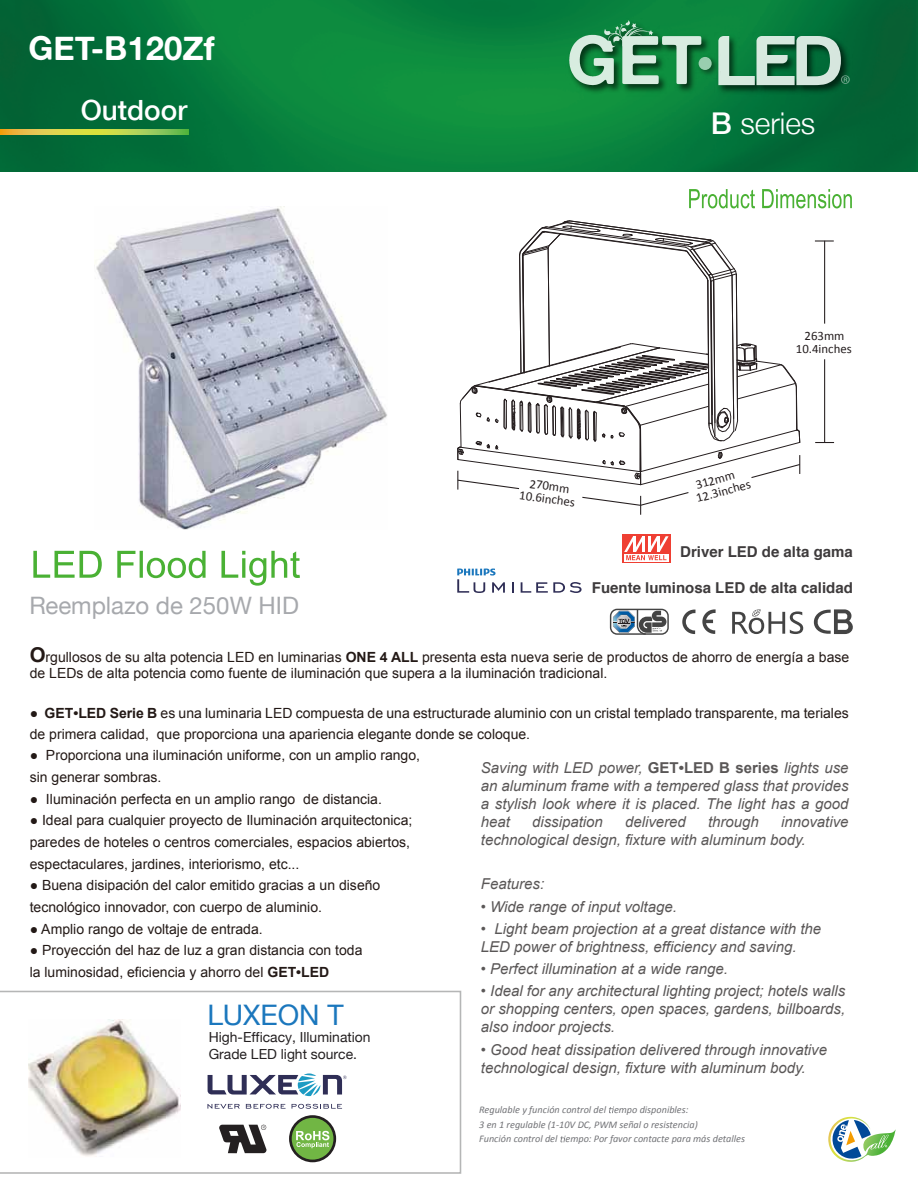
<style>
.page{position:relative;width:918px;height:1188px;background:#fff}
.page>*{position:absolute;margin:0;border:0;box-sizing:border-box;transform-origin:0 0}
.t1{font:33px "Alte Haas Grotesk Bold";color:#fff}
.t2{font:300 30px "Helvetica Neue";color:#fff}
.t3{font:28.2px "Helvetica Neue";color:#1b77bd}
.t4{font:500 27.9px "Helvetica Neue";color:#fff}
.t5{font:24px "Helvetica Neue";color:#a7a9ad}
.t6{font:italic 15px/18px "Arial";color:#5a5757}
.t7{font:700 15px "Helvetica";color:#3e3b3c}
.t8{font:14.1px/21.6px "Arial";color:#231916}
.t9{font:13.95px/16.6px "Helvetica Neue";color:#242021}
.t10{font:12.75px/12.8px "Calibri";color:#251e1f;text-align:center}
.t11{font:italic 10.2px/14.5px "Calibri";color:#717276}
.s1{font-weight:500}
.s2{font-weight:700;font-size:20.4px}
.s3{font-weight:700}
.s4{font-weight:700;font-style:normal}
</style>
<div class="page">
<img style="left:0;top:0;width:918px;height:171px">
<img style="left:714px;top:32px;width:39px;height:64px">
<img style="left:753px;top:32px;width:39px;height:64px">
<img style="left:792px;top:32px;width:60px;height:64px">
<img style="left:565px;top:16px;width:147px;height:80px">
<svg style="left:569px;top:20px;width:132px;height:65px"></svg>
<img style="left:696px;top:54px;width:22px;height:25px">
<svg style="left:699px;top:57px;width:13px;height:13px"></svg>
<svg style="left:718px;top:36px;width:132px;height:49px"></svg>
<svg style="left:0;top:130px;width:189px;height:4px"></svg>
<svg style="left:828px;top:1116px;width:68px;height:46px"></svg>
<svg style="left:33px;top:551px;width:267px;height:35px"></svg>
<svg style="left:689px;top:189px;width:163px;height:19px"></svg>
<svg style="left:813px;top:609px;width:40px;height:25px"></svg>
<svg style="left:682px;top:610px;width:14px;height:24px"></svg>
<svg style="left:702px;top:609px;width:14px;height:25px"></svg>
<svg style="left:732px;top:609px;width:71px;height:25px"></svg>
<div style="left:610px;top:609px;width:59px;height:26px;border:1px solid #444;border-radius:7px"></div>
<svg style="left:613px;top:608px;width:53px;height:27px"></svg>
<svg style="left:512px;top:582px;width:2px;height:11px"></svg>
<svg style="left:521px;top:582px;width:61px;height:11px"></svg>
<svg style="left:457px;top:569px;width:48px;height:24px"></svg>
<svg style="left:622px;top:534px;width:49px;height:29px"></svg>
<svg style="left:624px;top:560px;width:45px;height:1px"></svg>
<svg style="left:624px;top:536px;width:45px;height:24px"></svg>
<svg style="left:0;top:991px;width:461px;height:183px"></svg>
<svg style="left:609px;top:1107px;width:5px;height:6px"></svg>
<svg style="left:560px;top:1136px;width:6px;height:6px"></svg>
<img style="left:95px;top:207px;width:292px;height:323px">
<svg style="left:815px;top:442px;width:19px;height:1px"></svg>
<svg style="left:815px;top:240px;width:19px;height:2px"></svg>
<hr style="left:824px;top:241px;width:1px;height:83px;background:#251e1f">
<hr style="left:824px;top:359px;width:1px;height:83px;background:#251e1f">
<svg style="left:457px;top:220px;width:344px;height:295px"></svg>
<h1 class="t1" style="left:28px;top:28px;width:188px">GET-B120Zf</h1>
<h3 class="t4" style="left:81px;top:88px;width:108px">Outdoor</h3>
<h3 class="t5" style="left:29px;top:585px;width:271px">Reemplazo de 250W HID</h3>
<h2 class="t2" style="left:711px;top:99px;width:106px"><span class="s1">B</span> series</h2>
<p class="t10" style="left:796px;top:329px;width:57px">263mm<br>10.4inches</p>
<p class="t10" style="left:522px;top:475px;width:57px;rotate:8deg">270mm<br>10.6inches</p>
<p class="t10" style="left:691px;top:479px;width:57px;text-align:left;rotate:-15deg">312mm<br>12.3inches</p>
<p class="t7" style="left:680px;top:540px;width:174px">Driver LED de alta gama</p>
<p class="t7" style="left:592px;top:576px;width:262px">Fuente luminosa LED de alta calidad</p>
<p class="t8" style="left:30px;top:648px;width:821px;line-height:16.8px"><span class="s2">O</span>rgullosos de su alta potencia LED en luminarias <span class="s3">ONE 4 ALL</span> presenta esta nueva serie de productos de ahorro de energía a base de LEDs de alta potencia como fuente de iluminación que supera a la iluminación tradicional.</p>
<p class="t8" style="left:30px;top:703px;width:821px;line-height:20.4px">● <span class="s3">GET•LED Serie B</span> es una luminaria LED compuesta de una estructurade aluminio con un cristal templado transparente, ma teriales de primera calidad, que proporciona una apariencia elegante donde se coloque.</p>
<p class="t8" style="left:30px;top:745px;width:392px">● Proporciona una iluminación uniforme, con un amplio rango, sin generar sombras.</p>
<p class="t8" style="left:30px;top:788px;width:354px">● Iluminación perfecta en un amplio rango de distancia.</p>
<p class="t8" style="left:30px;top:810px;width:384px">● Ideal para cualquier proyecto de Iluminación arquitectonica; paredes de hoteles o centros comerciales, espacios abiertos, espectaculares, jardines, interiorismo, etc...</p>
<p class="t8" style="left:30px;top:875px;width:352px">● Buena disipación del calor emitido gracias a un diseño tecnológico innovador, con cuerpo de aluminio.</p>
<p class="t8" style="left:30px;top:918px;width:234px">● Amplio rango de voltaje de entrada.</p>
<p class="t8" style="left:30px;top:940px;width:334px">● Proyección del haz de luz a gran distancia con toda la luminosidad, eficiencia y ahorro del <span class="s3">GET•LED</span></p>
<p class="t6" style="left:481px;top:759px;width:369px;text-align:justify">Saving with LED power, <span class="s4">GET•LED B series</span> lights use an aluminum frame with a tempered glass that provides a stylish look where it is placed. The light has a good heat</p>
<p class="t6" style="left:481px;top:813px;width:369px;text-indent:300px">innovative technological design, fixture with aluminum body.</p>
<p class="t6" style="left:481px;top:875px;width:65px">Features:</p>
<p class="t6" style="left:481px;top:897px;width:198px">• Wide range of input voltage.</p>
<p class="t6" style="left:481px;top:920px;width:342px">• Light beam projection at a great distance with the<br>LED power of brightness, efficiency and saving.</p>
<p class="t6" style="left:481px;top:960px;width:249px">• Perfect illumination at a wide range.</p>
<p class="t6" style="left:481px;top:982px;width:366px;text-align:justify">• Ideal for any architectural lighting project; hotels walls or shopping centers, open spaces, gardens, billboards, also indoor projects.</p>
<p class="t6" style="left:481px;top:1041px;width:348px">• Good heat dissipation delivered through innovative technological design, fixture with aluminum body.</p>
<p class="t6" style="left:532px;top:813px;width:72px">dissipation</p>
<p class="t6" style="left:625px;top:813px;width:62px">delivered</p>
<p class="t6" style="left:708px;top:813px;width:52px">through</p>
<h3 class="t3" style="left:207px;top:991px;width:138px">LUXEON T</h3>
<p class="t9" style="left:209px;top:1028px;width:163px">High-Efficacy, Illumination<br>Grade LED light source.</p>
<p class="t11" style="left:479px;top:1102px;width:267px">Regulable y función control del empo disponibles:<br>3 en 1 regulable (1-10V DC, PWM señal o resistencia)<br>Función control del empo: Por favor contacte para más detalles</p>
</div>
